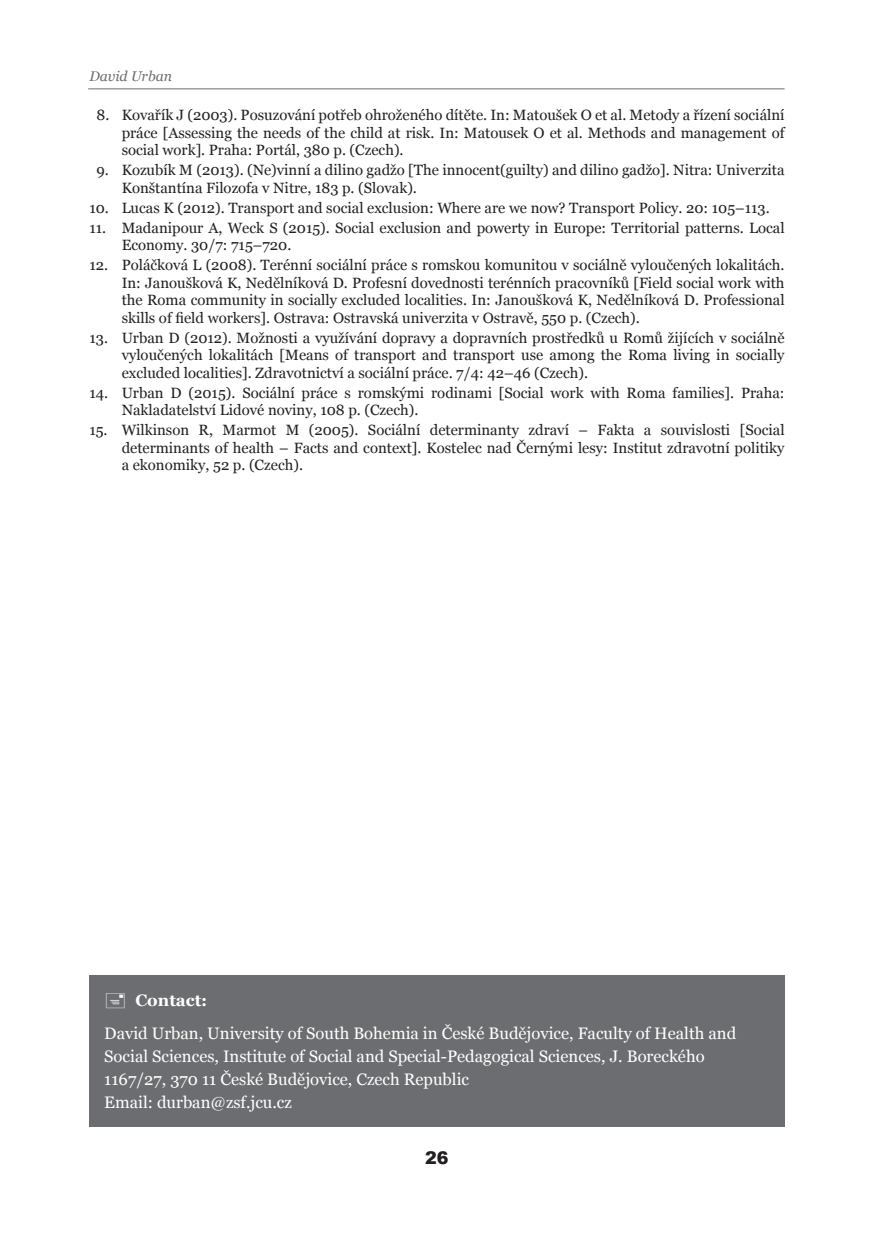
<style>
.page{position:relative;width:874px;height:1241px;background:#fff}
.page>*{position:absolute;margin:0;border:0;box-sizing:border-box;transform-origin:0 0}
.t1{font:900 17.5px "Arial";color:#231f20}
.t2{font:16.62px/22.8px "Georgia";color:#fff}
.t3{font:700 16.62px "Georgia";color:#fff}
.t4{font:14.88px/17.5px "Georgia";color:#231f20;text-align:justify}
.t5{font:italic 14px "Georgia";color:#6c6d70}
</style>
<div class="page">
<div style="left:89px;top:975px;width:695px;height:151px;background:#6c6d70"></div>
<hr style="left:88px;top:88px;width:696px;height:1px;background:#6c6d70">
<p class="t5" style="left:89px;top:67px;width:84px">David Urban</p>
<p class="t4" style="left:122px;top:107px;width:664px;text-indent:-25px">8. Kovařík J (2003). Posuzování potřeb ohroženého dítěte. In: Matoušek O et al. Metody a řízení sociální práce [Assessing the needs of the child at risk. In: Matousek O et al. Methods and management of social work]. Praha: Portál, 380 p. (Czech).</p>
<p class="t4" style="left:122px;top:162px;width:664px;text-indent:-25px">9. Kozubík M (2013). (Ne)vinní a dilino gadžo [The innocent(guilty) and dilino gadžo]. Nitra: Univerzita<br>Konštantína Filozofa v Nitre, 183 p. (Slovak).</p>
<p class="t4" style="left:89px;top:199px;width:681px">10. Lucas K (2012). Transport and social exclusion: Where are we now? Transport Policy. 20: 105–113.</p>
<p class="t4" style="left:122px;top:219px;width:664px;text-indent:-32px">11. Madanipour A, Weck S (2015). Social exclusion and powerty in Europe: Territorial patterns. Local<br>Economy. 30/7: 715–720.</p>
<p class="t4" style="left:122px;top:257px;width:664px;text-indent:-32px">12. Poláčková L (2008). Terénní sociální práce s romskou komunitou v sociálně vyloučených lokalitách.<br>In: Janoušková K, Nedělníková D. Profesní dovednosti terénních pracovníků [Field social work with the Roma community in socially excluded localities. In: Janoušková K, Nedělníková D. Professional skills of field workers]. Ostrava: Ostravská univerzita v Ostravě, 550 p. (Czech).</p>
<p class="t4" style="left:122px;top:329px;width:664px;text-indent:-32px">13. Urban D (2012). Možnosti a využívání dopravy a dopravních prostředků u Romů žijících v sociálně vyloučených lokalitách [Means of transport and transport use among the Roma living in socially excluded localities]. Zdravotnictví a sociální práce. 7/4: 42–46 (Czech).</p>
<p class="t4" style="left:122px;top:384px;width:664px;text-indent:-32px">14. Urban D (2015). Sociální práce s romskými rodinami [Social work with Roma families]. Praha:<br>Nakladatelství Lidové noviny, 108 p. (Czech).</p>
<p class="t4" style="left:122px;top:422px;width:664px;text-indent:-32px">15. Wilkinson R, Marmot M (2005). Sociální determinanty zdraví – Fakta a souvislosti [Social determinants of health – Facts and context]. Kostelec nad Černými lesy: Institut zdravotní politiky a ekonomiky, 52 p. (Czech).</p>
<p class="t3" style="left:135px;top:989px;width:73px">Contact:</p>
<p class="t2" style="left:104px;top:1022px;width:633px">David Urban, University of South Bohemia in České Budějovice, Faculty of Health and Social Sciences, Institute of Social and Special-Pedagogical Sciences, J. Boreckého 1167/27, 370 11 České Budějovice, Czech Republic<br>Email: durban@zsf.jcu.cz</p>
<p class="t1" style="left:425px;top:1144px;width:25px">26</p>
</div>
